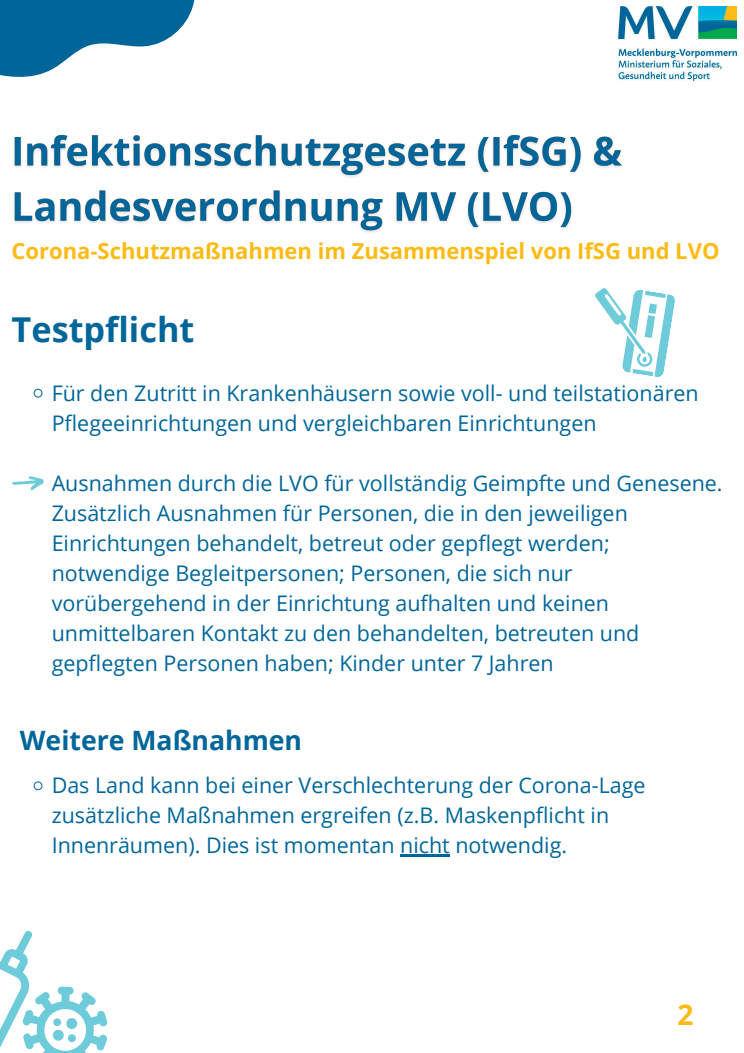
<style>
.page{position:relative;width:744px;height:1053px;background:#fff}
.page>*{position:absolute;margin:0;border:0;box-sizing:border-box;transform-origin:0 0}
.t1{font:700 34.24px "Open Sans";color:#00669a}
.t2{font:700 28.16px "Open Sans";color:#fcbb14}
.t3{font:700 26.64px "Open Sans";color:#00669a}
.t4{font:700 22px "Open Sans";color:#fcbb14}
.t5{font:21.48px/30px "Open Sans";color:#00669a}
</style>
<div class="page">
<svg style="left:34px;top:389px;width:8px;height:8px"></svg>
<svg style="left:34px;top:781px;width:8px;height:9px"></svg>
<hr style="left:400px;top:854px;width:50px;height:2px;background:#00669a">
<svg style="left:595px;top:288px;width:80px;height:89px"></svg>
<svg style="left:0;top:0;width:195px;height:77px"></svg>
<img style="left:618px;top:7px;width:119px;height:74px">
<svg style="left:0;top:931px;width:108px;height:121px"></svg>
<svg style="left:12px;top:476px;width:32px;height:15px"></svg>
<img style="left:14px;top:135px;width:608px;height:98px">
<p class="t4" style="left:12px;top:235px;width:709px">Corona-Schutzmaßnahmen im Zusammenspiel von IfSG und LVO</p>
<h1 class="t1" style="left:12px;top:305px;width:184px">Testpflicht</h1>
<p class="t5" style="left:52px;top:377px;width:649px">Für den Zutritt in Krankenhäusern sowie voll- und teilstationären<br>Pflegeeinrichtungen und vergleichbaren Einrichtungen</p>
<p class="t5" style="left:52px;top:467px;width:673px">Ausnahmen durch die LVO für vollständig Geimpfte und Genesene.<br>Zusätzlich Ausnahmen für Personen, die in den jeweiligen Einrichtungen behandelt, betreut oder gepflegt werden; notwendige Begleitpersonen; Personen, die sich nur vorübergehend in der Einrichtung aufhalten und keinen unmittelbaren Kontakt zu den behandelten, betreuten und gepflegten Personen haben; Kinder unter 7 Jahren</p>
<p class="t3" style="left:20px;top:721px;width:284px">Weitere Maßnahmen</p>
<p class="t5" style="left:52px;top:770px;width:595px">Das Land kann bei einer Verschlechterung der Corona-Lage zusätzliche Maßnahmen ergreifen (z.B. Maskenpflicht in<br>Innenräumen). Dies ist momentan nicht notwendig.</p>
<h2 class="t2" style="left:678px;top:995px;width:18px">2</h2>
</div>
